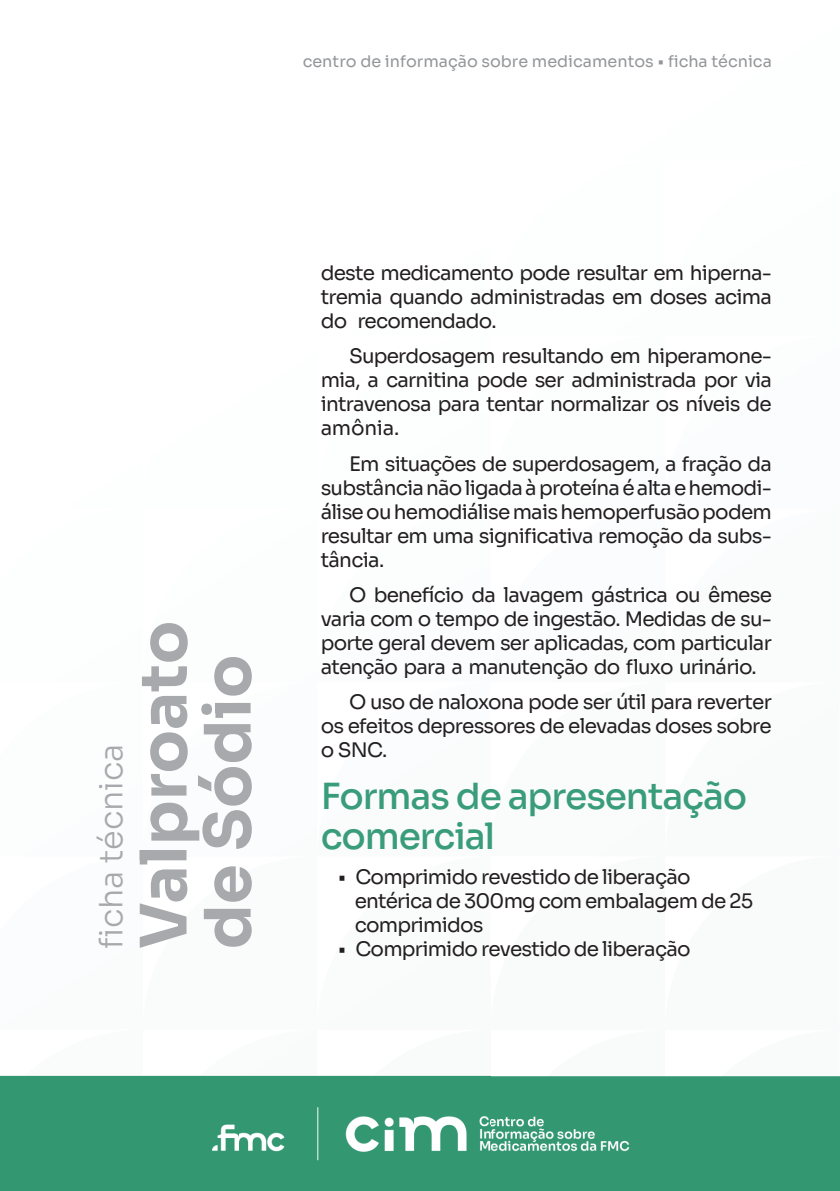
<style>
.page{position:relative;width:840px;height:1191px;background:#fff}
.page>*{position:absolute;margin:0;border:0;box-sizing:border-box;transform-origin:0 0}
.t1{font:700 64px "Sora";color:#a8a9ad}
.t2{font:500 36px/40px "Sora";letter-spacing:-.03em;color:#399c7b}
.t3{font:300 32px "Sora";color:#a8a9ad}
.t4{font:20px/24px "Sora";letter-spacing:-.04em;color:#231f20}
.t5{font:16px "Sora";color:#939598}
</style>
<div class="page">
<div style="left:0;top:1075px;width:839px;height:116px;background:#339772"></div>
<p class="t5" style="left:302px;top:48px;width:470px">centro de informação sobre medicamentos • ficha técnica</p>
<h3 class="t3" style="left:85px;top:949px;width:207px;rotate:-90deg">ficha técnica</h3>
<h1 class="t1" style="left:111px;top:949px;width:330px;rotate:-90deg">Valproato</h1>
<h1 class="t1" style="left:175px;top:949px;width:296px;rotate:-90deg">de Sódio</h1>
<p class="t4" style="left:320px;top:259px;width:452px">deste medicamento pode resultar em hiperna-</p>
<p class="t4" style="left:357px;top:307px;width:141px">recomendado.</p>
<p class="t4" style="left:320px;top:283px;width:452px">tremia quando administradas em doses acima</p>
<p class="t4" style="left:320px;top:307px;width:28px">do</p>
<p class="t4" style="left:349px;top:342px;width:424px">Superdosagem resultando em hiperamone-</p>
<p class="t4" style="left:320px;top:390px;width:452px">intravenosa para tentar normalizar os níveis de amônia.</p>
<p class="t4" style="left:349px;top:450px;width:424px">Em situações de superdosagem a, fração da</p>
<p class="t4" style="left:320px;top:498px;width:452px">álise ou hemodiálise mais hemoperfusão podem</p>
<p class="t4" style="left:320px;top:366px;width:452px">mia a, carnitina pode ser administrada por via</p>
<p class="t4" style="left:320px;top:474px;width:452px">substâncianãoligadaàproteínaéaltaehemodi-</p>
<p class="t4" style="left:320px;top:522px;width:452px">resultar em uma significativa remoção da subs-</p>
<p class="t4" style="left:349px;top:581px;width:424px">O benefício da lavagem gástrica ou êmese</p>
<p class="t4" style="left:320px;top:629px;width:452px">porte geral devem ser aplicadas, com particular</p>
<p class="t4" style="left:320px;top:546px;width:65px">tância.</p>
<p class="t4" style="left:320px;top:605px;width:452px">varia com o tempo de ingestão. Medidas de su-</p>
<p class="t4" style="left:349px;top:647px;width:424px;line-height:35.4px;text-indent:-28px">atenção para a manutenção do fluxo urinário.<br>O uso de naloxona pode ser útil para reverter</p>
<p class="t4" style="left:320px;top:712px;width:452px">os efeitos depressores de elevadas doses sobre o SNC.</p>
<h2 class="t2" style="left:320px;top:772px;width:428px">Formas de apresentação comercial</h2>
<p class="t4" style="left:355px;top:863px;width:336px">Comprimido revestido de liberação</p>
<p class="t4" style="left:337px;top:863px;width:10px">•</p>
<p class="t4" style="left:337px;top:935px;width:10px">•</p>
<p class="t4" style="left:354px;top:887px;width:400px">entérica de 300mg com embalagem de 25 comprimidos<br>Comprimido revestido de liberação</p>
</div>
